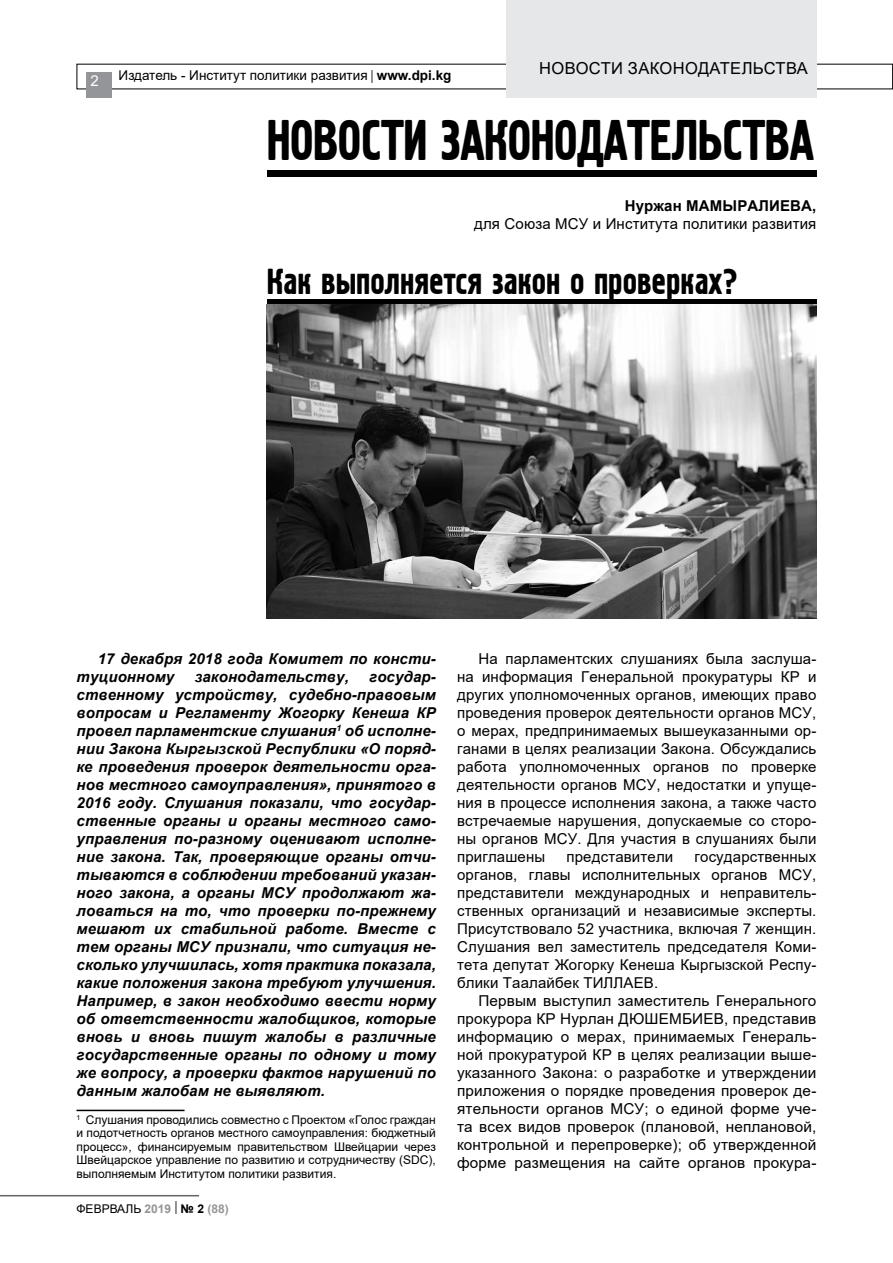
<style>
.page{position:relative;width:893px;height:1263px;background:#fff}
.page>*{position:absolute;margin:0;border:0;box-sizing:border-box;transform-origin:0 0}
.t1{font:57px "Hermes";letter-spacing:-.01em;color:#000;scale:.81 1}
.t2{font:36px "Hermes";color:#000;scale:.89 1}
.t3{font:16.5px "Arial";letter-spacing:.025em;color:#000}
.t4{font:15px/18px "Arial";letter-spacing:.01em;color:#000;text-align:justify}
.t5{font:italic 700 15px/18px "Arial";letter-spacing:.01em;color:#000}
.t6{font:700 15px "Arial";letter-spacing:.01em;color:#000}
.t7{font:15px "Arial";color:#fff}
.t8{font:13.5px "Arial";color:#000}
.t9{font:12px/13.5px "Arial";color:#000;text-align:justify}
.s1{font-weight:700}
.s2{font-weight:700;color:#939598}
.s3{font-size:13.5px}
</style>
<div class="page">
<div style="left:86px;top:72px;width:26px;height:26px;background:#939598"></div>
<div style="left:506px;top:0;width:310px;height:98px;background:#e6e7e8"></div>
<hr style="left:0;top:1195px;width:199px;height:1px;background:#636466">
<div style="left:267px;top:170px;width:549px;height:6px;background:#000"></div>
<div style="left:267px;top:299px;width:549px;height:6px;background:#000"></div>
<hr style="left:77px;top:1110px;width:108px;height:1px;background:#000">
<img style="left:267px;top:305px;width:549px;height:313px">
<p class="t7" style="left:90px;top:71px;width:10px">2</p>
<p class="t8" style="left:119px;top:66px;width:334px">Издатель - Институт политики развития | <span class="s1">www.dpi.kg</span></p>
<p class="t3" style="left:539px;top:57px;width:270px">НОВОСТИ ЗАКОНОДАТЕЛЬСТВА</p>
<h1 class="t1" style="left:267px;top:109px;width:677px">НОВОСТИ ЗАКОНОДАТЕЛЬСТВА</h1>
<p class="t6" style="left:625px;top:195px;width:193px">Нуржан МАМЫРАЛИЕВА,</p>
<p class="t4" style="left:474px;top:214px;width:344px">для Союза МСУ и Института политики развития</p>
<h2 class="t2" style="left:267px;top:261px;width:531px">Как выполняется закон о проверках?</h2>
<p class="t5" style="left:77px;top:650px;width:361px;text-indent:21px">17 декабря 2018 года Комитет по консти&shy;туционному</p>
<p class="t5" style="left:77px;top:668px;width:361px;text-align:justify;text-indent:293px">государ&shy;ственному устройству, судебно-правовым вопросам и Регламенту Жогорку Кенеша КР провел парламентские слушания<sup>1</sup> об исполне&shy;нии Закона Кыргызской Республики «О поряд&shy;ке проведения проверок деятельности орга&shy;нов местного самоуправления», принятого в 2016 году. Слушания показали, что государ&shy;ственные органы и органы местного само&shy;управления по-разному оценивают исполне&shy;ние закона. Так, проверяющие органы отчи&shy;тываются в соблюдении требований указан&shy;ного закона, а органы МСУ продолжают жа&shy;ловаться на то, что проверки по-прежнему мешают их стабильной работе. Вместе с тем органы МСУ признали, что ситуация не&shy;сколько улучшилась, хотя практика показала, какие положения закона требуют улучшения.<br>Например, в закон необходимо ввести норму об ответственности жалобщиков, которые вновь и вновь пишут жалобы в различные государственные органы по одному и тому же вопросу, а проверки фактов нарушений по данным жалобам не выявляют.</p>
<p class="t9" style="left:77px;top:1113px;width:361px"><sup>1</sup> Слушания проводились совместно с Проектом «Голос граждан и подотчетность органов местного самоуправления: бюджетный процесс», финансируемым правительством Швейцарии через Швейцарское управление по развитию и сотрудничеству (SDC), выполняемым Институтом политики развития.</p>
<p class="t5" style="left:195px;top:668px;width:156px">законодательству,</p>
<p class="t9" style="left:77px;top:1201px;width:154px">ФЕВРВАЛЬ <span class="s2">2019</span> <span class="s3">|</span> <span class="s1">№ 2</span> <span class="s2">(88)</span></p>
<p class="t4" style="left:457px;top:650px;width:361px;text-indent:21px">На парламентских слушаниях была заслуша&shy;на информация Генеральной прокуратуры КР и других уполномоченных органов, имеющих право проведения проверок деятельности органов МСУ, о мерах, предпринимаемых вышеуказанными ор&shy;ганами в целях реализации Закона. Обсуждались работа уполномоченных органов по проверке деятельности органов МСУ, недостатки и упуще&shy;ния в процессе исполнения закона, а также часто встречаемые нарушения, допускаемые со сторо&shy;ны органов МСУ. Для участия в слушаниях были приглашены</p>
<p class="t4" style="left:457px;top:848px;width:361px;text-indent:237px">государственных органов, главы исполнительных органов МСУ, представители международных и неправитель&shy;ственных организаций и независимые эксперты.<br>Присутствовало 52 участника, включая 7 женщин.<br>Слушания вел заместитель председателя Коми&shy;тета депутат Жогорку Кенеша Кыргызской Респу&shy;блики Таалайбек ТИЛЛАЕВ.</p>
<p class="t4" style="left:457px;top:992px;width:361px;text-indent:21px">Первым выступил заместитель Генерального прокурора КР Нурлан ДЮШЕМБИЕВ, представив информацию о мерах, принимаемых Генераль&shy;ной прокуратурой КР в целях реализации выше&shy;указанного Закона: о разработке и утверждении приложения о порядке проведения проверок де&shy;ятельности органов МСУ; о единой форме уче&shy;та всех видов проверок (плановой, неплановой, контрольной и перепроверке); об утвержденной форме размещения на сайте органов прокура-</p>
<p class="t4" style="left:567px;top:848px;width:108px">представители</p>
</div>
